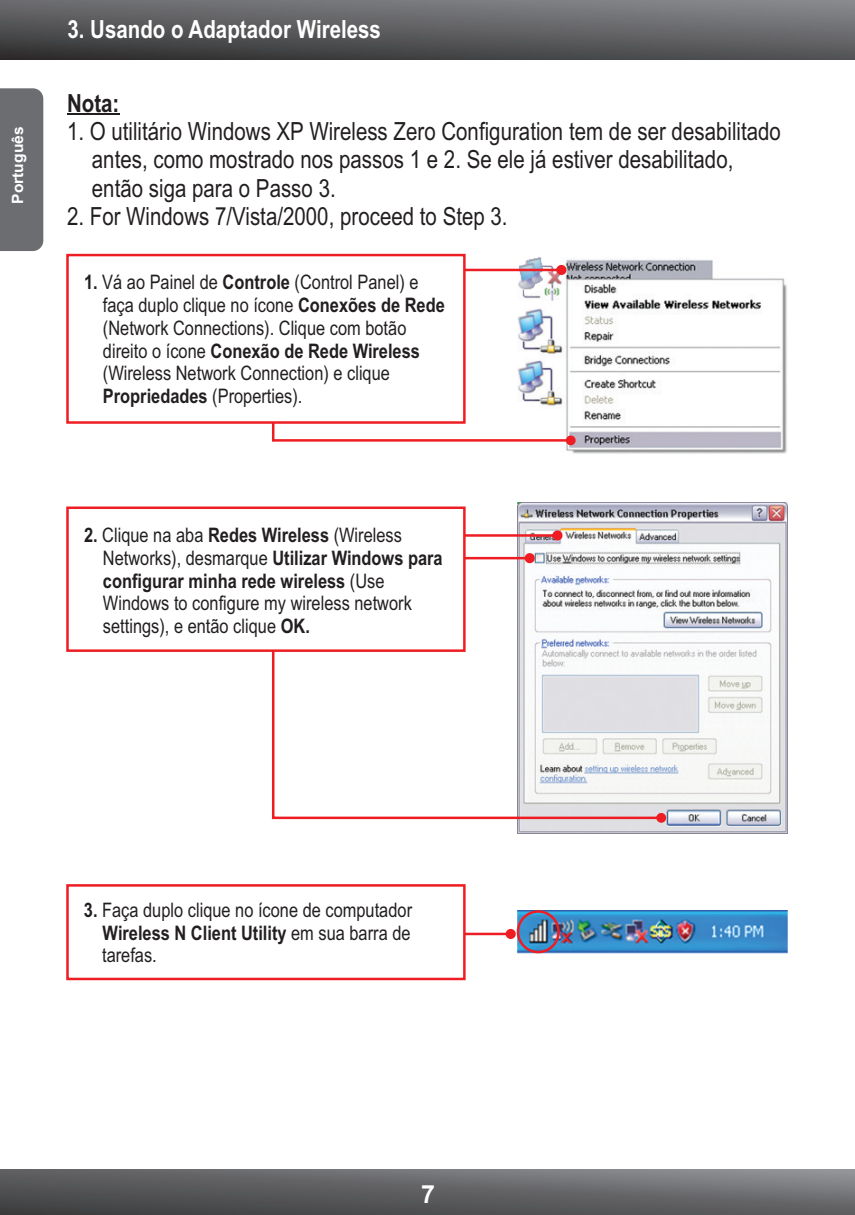
<style>
.page{position:relative;width:855px;height:1215px;background:#fff}
.page>*{position:absolute;margin:0;border:0;box-sizing:border-box;transform-origin:0 0}
.t1{font:25px/28.2px "Arial Narrow";color:#231f20}
.t2{font:700 25px "Arial Narrow";color:#fff}
.t3{font:700 25px "Arial Narrow";color:#231f20}
.t4{font:700 25px "Arial";color:#fff}
.t5{font:20px/22.8px "Arial Narrow";color:#231f20}
.t6{font:700 15.5px "Arial";color:#fff}
.s1{font-weight:700}
</style>
<div class="page">
<svg style="left:0;top:0;width:855px;height:59px;background:#5e5e61"></svg>
<svg style="left:0;top:1170px;width:855px;height:45px;background:#606163"></svg>
<div style="left:0;top:88px;width:43px;height:163px;background:#6c6d70"></div>
<hr style="left:67px;top:114px;width:52px;height:1px;background:#231f20">
<img style="left:518px;top:258px;width:269px;height:196px">
<svg style="left:467px;top:265px;width:99px;height:10px"></svg>
<svg style="left:272px;top:325px;width:304px;height:120px"></svg>
<svg style="left:66px;top:253px;width:401px;height:172px"></svg>
<img style="left:518px;top:503px;width:270px;height:330px">
<svg style="left:467px;top:530px;width:96px;height:11px"></svg>
<svg style="left:467px;top:553px;width:68px;height:10px"></svg>
<svg style="left:272px;top:608px;width:394px;height:215px"></svg>
<svg style="left:66px;top:506px;width:401px;height:147px"></svg>
<img style="left:518px;top:911px;width:270px;height:42px">
<svg style="left:66px;top:884px;width:450px;height:97px"></svg>
<div style="left:517px;top:910px;width:43px;height:43px;border:3px solid #ee1d23;border-radius:50%"></div>
<p class="t6" style="left:12px;top:204px;width:79px;rotate:-90deg">Português</p>
<p class="t2" style="left:68px;top:19px;width:315px">3. Usando o Adaptador Wireless</p>
<p class="t3" style="left:67px;top:93px;width:54px">Nota:</p>
<p class="t1" style="left:92px;top:119px;width:691px;text-indent:-25px">1. O utilitário Windows XP Wireless Zero Configuration tem de ser desabilitado antes, como mostrado nos passos 1 e 2. Se ele já estiver desabilitado, então siga para o Passo 3.</p>
<p class="t1" style="left:67px;top:204px;width:442px">2. For Windows 7/Vista/2000, proceed to Step 3.</p>
<p class="t5" style="left:103px;top:273px;width:343px;text-indent:-19px"><span class="s1">1.</span> Vá ao Painel de <span class="s1">Controle</span> (Control Panel) e faça duplo clique no ícone <span class="s1">Conexões de Rede </span>(Network Connections). Clique com botão direito o ícone <span class="s1">Conexão de Rede Wireless </span>(Wireless Network Connection) e clique <span class="s1">Propriedades</span> (Properties).</p>
<p class="t5" style="left:103px;top:525px;width:341px;text-indent:-19px"><span class="s1">2.</span> Clique na aba <span class="s1">Redes Wireless</span> (Wireless Networks), desmarque <span class="s1">Utilizar Windows para configurar minha rede wireless</span> (Use Windows to configure my wireless network settings), e então clique <span class="s1">OK.</span></p>
<p class="t5" style="left:102px;top:900px;width:311px;text-align:justify;text-indent:-18px"><span class="s1">3.</span> Faça duplo clique no ícone de computador <span class="s1">Wireless N Client Utility</span> em sua barra de tarefas.</p>
<p class="t4" style="left:421px;top:1185px;width:15px">7</p>
</div>
